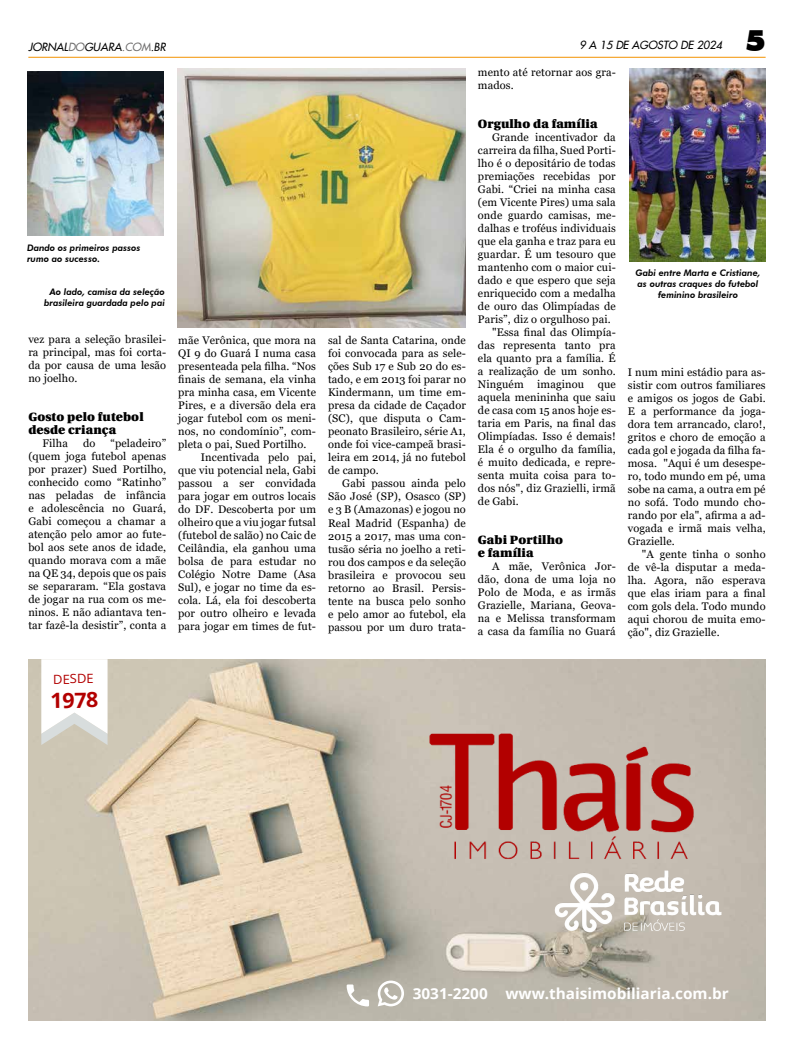
<style>
.page{position:relative;width:794px;height:1049px;background:#fff}
.page>*{position:absolute;margin:0;border:0;box-sizing:border-box;transform-origin:0 0}
.t1{font:900 29.6px "Futura BT";color:#000}
.t2{font:700 21.1px "Open Sans";color:#b20000}
.t3{font:700 15.1px "Open Sans";color:#fff}
.t4{font:12.7px "Open Sans";color:#b20000}
.t5{font:900 12px/13px "Utopia";letter-spacing:.01em;color:#000}
.t6{font:11px/13px "Georgia";letter-spacing:.01em;color:#000;text-align:justify}
.t7{font:italic 11px "Futura 2";color:#000}
.t8{font:italic 800 9px/11px "Futura BT";color:#000;text-align:center}
.s1{color:#706f6f}
</style>
<div class="page">
<hr style="left:28px;top:57px;width:737px;height:1px;background:#f39200">
<img style="left:27px;top:72px;width:136px;height:163px">
<img style="left:629px;top:68px;width:136px;height:193px">
<img style="left:177px;top:68px;width:289px;height:259px">
<img style="left:28px;top:659px;width:737px;height:361px">
<img style="left:378px;top:669px;width:367px;height:204px">
<img style="left:532px;top:859px;width:206px;height:88px">
<svg style="left:41px;top:659px;width:67px;height:86px"></svg>
<svg style="left:378px;top:980px;width:26px;height:26px"></svg>
<svg style="left:347px;top:984px;width:22px;height:22px"></svg>
<p class="t7" style="left:28px;top:39px;width:139px">JORNAL<span class="s1">DO</span>GUARA<span class="s1">.COM</span>.BR</p>
<p class="t7" style="left:579px;top:37px;width:144px">9 A 15 DE AGOSTO DE 2024</p>
<h1 class="t1" style="left:745px;top:22px;width:22px">5</h1>
<p class="t8" style="left:27px;top:242px;width:115px;text-align:left">Dando os primeiros passos rumo ao sucesso.</p>
<p class="t8" style="left:44px;top:286px;width:122px">Ao lado, camisa da seleção brasileira guardada pelo pai</p>
<p class="t6" style="left:28px;top:333px;width:139px">vez para a seleção brasilei&shy;ra principal, mas foi corta&shy;da por causa de uma lesão no joelho.</p>
<p class="t5" style="left:28px;top:411px;width:117px">Gosto pelo futebol desde criança</p>
<p class="t6" style="left:43px;top:437px;width:27px">Filha</p>
<p class="t6" style="left:83px;top:437px;width:14px">do</p>
<p class="t6" style="left:28px;top:437px;width:139px;text-indent:82px">“peladeiro” (quem joga futebol apenas por prazer) Sued Portilho, conhecido como “Ratinho” nas peladas de infância e adolescência no Guará, Gabi começou a chamar a atenção pelo amor ao fute&shy;bol aos sete anos de idade, quando morava com a mãe na QE 34, depois que os pais se separaram. “Ela gostava de jogar na rua com os me&shy;ninos. E não adiantava ten&shy;tar fazê-la desistir”, conta a</p>
<p class="t6" style="left:178px;top:334px;width:139px">mãe Verônica, que mora na</p>
<p class="t6" style="left:178px;top:347px;width:139px">QI 9 do Guará I numa casa</p>
<p class="t6" style="left:178px;top:360px;width:139px">presenteada pela filha. “Nos</p>
<p class="t6" style="left:178px;top:373px;width:139px">finais de semana, ela vinha</p>
<p class="t6" style="left:178px;top:386px;width:139px">pra minha casa, em Vicente</p>
<p class="t6" style="left:178px;top:399px;width:139px">Pires, e a diversão dela era</p>
<p class="t6" style="left:178px;top:412px;width:139px">jogar futebol com os meni-</p>
<p class="t6" style="left:178px;top:425px;width:139px">nos, no condomínio”, com-</p>
<p class="t6" style="left:178px;top:438px;width:130px">pleta o pai, Sued Portilho.</p>
<p class="t6" style="left:201px;top:451px;width:117px">Incentivada pelo pai,</p>
<p class="t6" style="left:178px;top:464px;width:139px">que viu potencial nela, Gabi</p>
<p class="t6" style="left:178px;top:477px;width:139px">passou a ser convidada</p>
<p class="t6" style="left:178px;top:490px;width:139px">para jogar em outros locais</p>
<p class="t6" style="left:178px;top:503px;width:139px">do DF. Descoberta por um</p>
<p class="t6" style="left:178px;top:516px;width:139px">olheiro que a viu jogar futsal</p>
<p class="t6" style="left:178px;top:529px;width:139px">(futebol de salão) no Caic de</p>
<p class="t6" style="left:178px;top:542px;width:139px">Ceilândia, ela ganhou uma</p>
<p class="t6" style="left:178px;top:555px;width:139px">bolsa de para estudar no</p>
<p class="t6" style="left:178px;top:568px;width:139px">Colégio Notre Dame (Asa</p>
<p class="t6" style="left:178px;top:581px;width:139px">Sul), e jogar no time da es-</p>
<p class="t6" style="left:178px;top:594px;width:139px">cola. Lá, ela foi descoberta</p>
<p class="t6" style="left:178px;top:607px;width:139px">por outro olheiro e levada</p>
<p class="t6" style="left:178px;top:620px;width:139px">para jogar em times de fut-</p>
<p class="t6" style="left:328px;top:334px;width:139px">sal de Santa Catarina, onde foi convocada para as sele&shy;ções Sub 17 e Sub 20 do es&shy;tado, e em 2013 foi parar no Kindermann, um time em&shy;presa da cidade de Caçador (SC), que disputa o Cam&shy;peonato Brasileiro, série A1, onde foi vice-campeã brasi&shy;leira em 2014, já no futebol de campo.</p>
<p class="t6" style="left:328px;top:477px;width:139px;text-indent:14px">Gabi passou ainda pelo São José (SP), Osasco (SP) e 3 B (Amazonas) e jogou no Real Madrid (Espanha) de 2015 a 2017, mas uma con&shy;tusão séria no joelho a reti&shy;rou dos campos e da seleção brasileira e provocou seu retorno ao Brasil. Persis&shy;tente na busca pelo sonho e pelo amor ao futebol, ela passou por um duro trata-</p>
<p class="t6" style="left:478px;top:66px;width:139px">mento até retornar aos gra&shy;mados.</p>
<p class="t5" style="left:478px;top:118px;width:121px">Orgulho da família</p>
<p class="t6" style="left:492px;top:131px;width:125px">Grande incentivador da</p>
<p class="t6" style="left:478px;top:144px;width:139px">carreira da filha, Sued Porti-</p>
<p class="t6" style="left:478px;top:157px;width:139px">lho é o depositário de todas</p>
<p class="t6" style="left:478px;top:170px;width:139px">premiações recebidas por</p>
<p class="t6" style="left:478px;top:183px;width:139px">Gabi. “Criei na minha casa</p>
<p class="t6" style="left:478px;top:196px;width:139px">(em Vicente Pires) uma sala</p>
<p class="t6" style="left:478px;top:209px;width:139px">onde guardo camisas, me-</p>
<p class="t6" style="left:478px;top:222px;width:139px">dalhas e troféus individuais</p>
<p class="t6" style="left:478px;top:235px;width:139px">que ela ganha e traz para eu</p>
<p class="t6" style="left:478px;top:248px;width:139px">guardar. É um tesouro que</p>
<p class="t6" style="left:478px;top:261px;width:139px">mantenho com o maior cui-</p>
<p class="t6" style="left:478px;top:274px;width:139px">dado e que espero que seja</p>
<p class="t6" style="left:478px;top:287px;width:139px">enriquecido com a medalha</p>
<p class="t6" style="left:478px;top:300px;width:139px">de ouro das Olimpíadas de</p>
<p class="t6" style="left:478px;top:313px;width:134px">Paris”, diz o orgulhoso pai.</p>
<p class="t6" style="left:492px;top:326px;width:125px">"Essa final das Olimpía-</p>
<p class="t6" style="left:478px;top:339px;width:139px">das representa tanto pra</p>
<p class="t6" style="left:478px;top:352px;width:139px">ela quanto pra a família. É</p>
<p class="t6" style="left:478px;top:365px;width:139px">a realização de um sonho.</p>
<p class="t6" style="left:478px;top:378px;width:139px">Ninguém imaginou que</p>
<p class="t6" style="left:478px;top:391px;width:139px">aquela menininha que saiu</p>
<p class="t6" style="left:478px;top:404px;width:139px">de casa com 15 anos hoje es-</p>
<p class="t6" style="left:478px;top:417px;width:139px">taria em Paris, na final das</p>
<p class="t6" style="left:478px;top:430px;width:139px">Olimpíadas. Isso é demais!</p>
<p class="t6" style="left:478px;top:443px;width:139px">Ela é o orgulho da família,</p>
<p class="t6" style="left:478px;top:456px;width:139px">é muito dedicada, e repre-</p>
<p class="t6" style="left:478px;top:469px;width:139px">senta muita coisa para to-</p>
<p class="t6" style="left:478px;top:482px;width:139px">dos nós", diz Grazielli, irmã</p>
<p class="t6" style="left:478px;top:495px;width:42px">de Gabi.</p>
<p class="t5" style="left:478px;top:534px;width:87px">Gabi Portilho e família</p>
<p class="t6" style="left:478px;top:560px;width:139px;text-indent:14px">A mãe, Verônica Jor&shy;dão, dona de uma loja no Polo de Moda, e as irmãs Grazielle, Mariana, Geova&shy;na e Melissa transformam a casa da família no Guará</p>
<p class="t8" style="left:635px;top:268px;width:126px">Gabi entre Marta e Cristiane, as outras craques do futebol feminino brasileiro</p>
<p class="t6" style="left:628px;top:366px;width:139px">I num mini estádio para as&shy;sistir com outros familiares e amigos os jogos de Gabi.<br>E a performance da joga&shy;dora tem arrancado, claro!, gritos e choro de emoção a cada gol e jogada da filha fa&shy;mosa. "Aqui é um desespe&shy;ro, todo mundo em pé, uma sobe na cama, a outra em pé no sofá. Todo mundo cho&shy;rando por ela", afirma a ad&shy;vogada e irmã mais velha, Grazielle.</p>
<p class="t6" style="left:628px;top:548px;width:139px;text-indent:14px">"A gente tinha o sonho de vê-la disputar a meda&shy;lha. Agora, não esperava que elas iriam para a final com gols dela. Todo mundo aqui chorou de muita emo&shy;ção", diz Grazielle.</p>
<p class="t4" style="left:53px;top:670px;width:42px;rotate:-1deg">DESDE</p>
<h2 class="t2" style="left:50px;top:685px;width:49px;rotate:-1deg">1978</h2>
<h3 class="t3" style="left:413px;top:983px;width:77px">3031-2200</h3>
<h3 class="t3" style="left:505px;top:983px;width:225px">www.thaisimobiliaria.com.br</h3>
</div>
